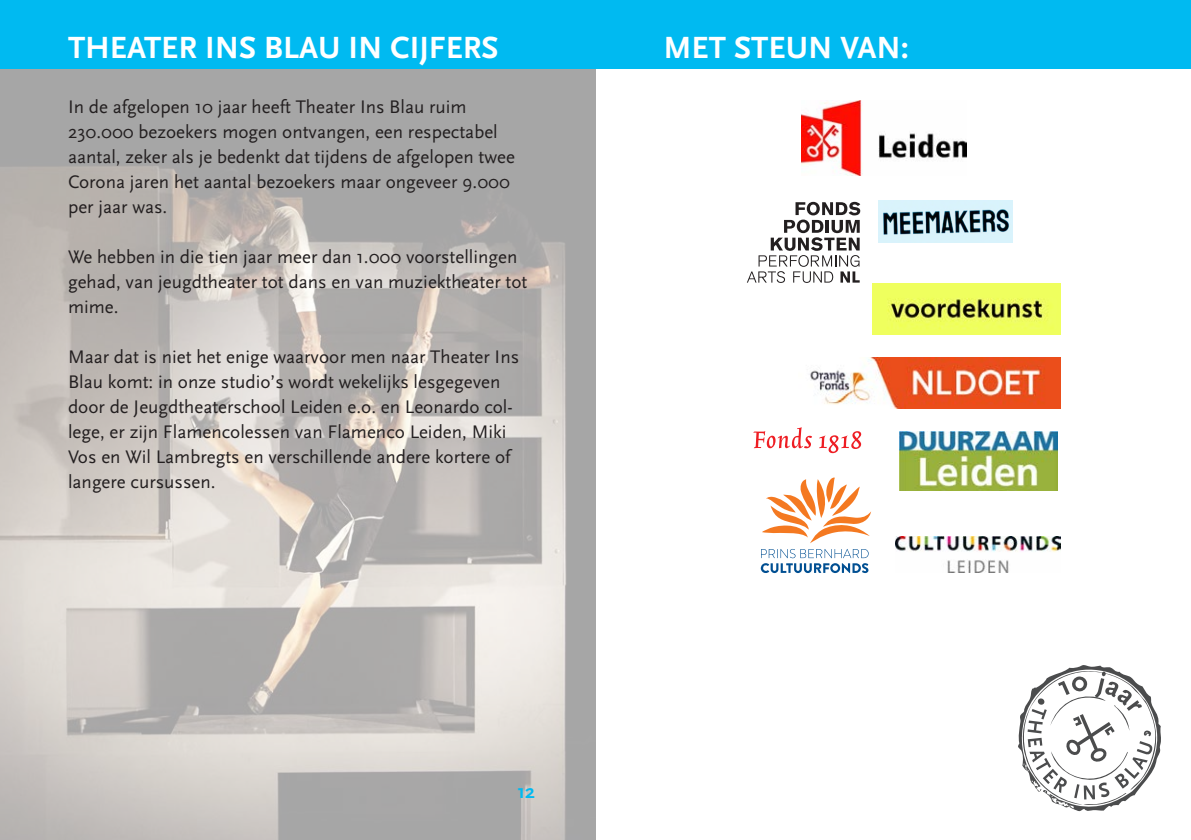
<style>
.page{position:relative;width:1191px;height:840px;background:#fff}
.page>*{position:absolute;margin:0;border:0;box-sizing:border-box;transform-origin:0 0}
.t1{font:700 32px "Scala Sans";color:#fff}
.t2{font:700 20px "Scala Sans";color:#00baf1}
.t3{font:19px/25px "Scala Sans";color:#231f20}
</style>
<div class="page">
<img style="left:0;top:68px;width:595px;height:771px">
<div style="left:0;top:0;width:1191px;height:68px;background:#00baf1"></div>
<img style="left:878px;top:200px;width:134px;height:42px">
<img style="left:809px;top:357px;width:251px;height:51px">
<svg style="left:761px;top:477px;width:110px;height:96px"></svg>
<img style="left:895px;top:536px;width:165px;height:36px">
<img style="left:802px;top:100px;width:164px;height:75px">
<svg style="left:753px;top:427px;width:59px;height:21px"></svg>
<svg style="left:819px;top:431px;width:42px;height:22px"></svg>
<img style="left:899px;top:431px;width:158px;height:59px">
<img style="left:872px;top:283px;width:188px;height:51px">
<svg style="left:747px;top:202px;width:113px;height:81px"></svg>
<svg style="left:1018px;top:665px;width:143px;height:147px"></svg>
<p class="t1" style="left:68px;top:30px;width:432px">THEATER INS BLAU IN CIJFERS</p>
<p class="t1" style="left:663px;top:30px;width:247px">MET STEUN VAN:</p>
<p class="t3" style="left:68px;top:95px;width:448px">In de afgelopen 10 jaar heeft Theater Ins Blau ruim 230.000 bezoekers mogen ontvangen, een respectabel aantal, zeker als je bedenkt dat tijdens de afgelopen twee Corona jaren het aantal bezoekers maar ongeveer 9.000 per jaar was.</p>
<p class="t3" style="left:68px;top:245px;width:461px">We hebben in die tien jaar meer dan 1.000 voorstellingen gehad, van jeugdtheater tot dans en van muziektheater tot mime.</p>
<p class="t3" style="left:68px;top:345px;width:452px">Maar dat is niet het enige waarvoor men naar Theater Ins Blau komt: in onze studio’s wordt wekelijks lesgegeven door de Jeugdtheaterschool Leiden e.o. en Leonardo col&shy;lege, er zijn Flamencolessen van Flamenco Leiden, Miki Vos en Wil Lambregts en verschillende andere kortere of langere cursussen.</p>
<p class="t2" style="left:517px;top:780px;width:19px">12</p>
</div>
